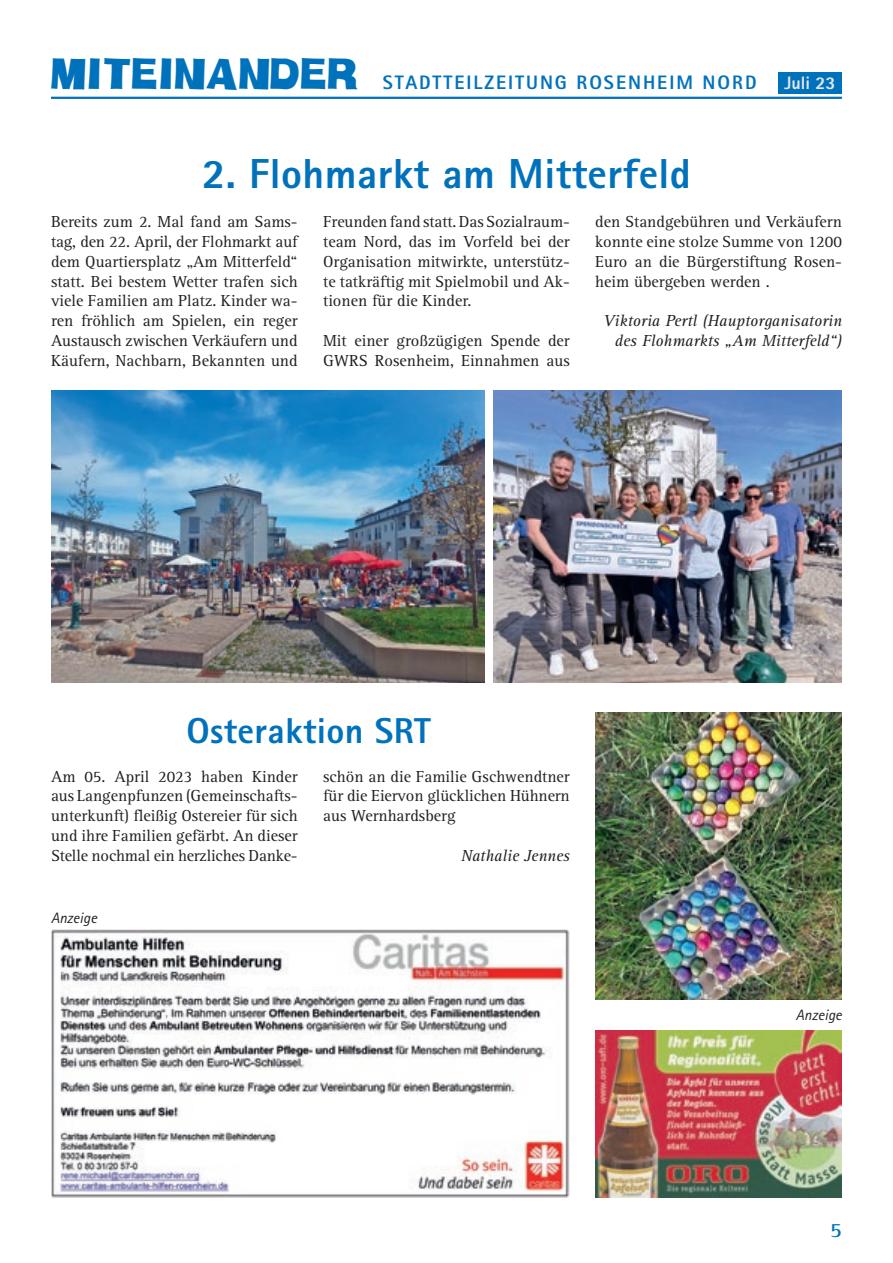
<style>
.page{position:relative;width:893px;height:1263px;background:#fff}
.page>*{position:absolute;margin:0;border:0;box-sizing:border-box;transform-origin:0 0}
.t1{font:800 42px "Rotis Sans Serif";letter-spacing:.01em;color:#0072bc}
.t2{font:800 36px "Rotis Sans Serif";letter-spacing:.01em;color:#0072bc}
.t3{font:700 21px "Rotis Serif";color:#0072bc}
.t4{font:800 19.5px "Rotis Sans Serif";letter-spacing:.1em;color:#0072bc}
.t5{font:800 18px "Rotis Sans Serif";color:#e6e7e9}
.t6{font:16.5px/19.8px "Rotis Serif";color:#231f20;text-align:justify}
.t7{font:italic 16.5px/19.8px "Rotis Serif";color:#231f20;text-align:right}
.t8{font:italic 15px "Rotis Sans Serif";color:#231f20}
.s1{font-family:"H Man";font-weight:400;font-size:42px}
</style>
<div class="page">
<div style="left:778px;top:72px;width:64px;height:22px;background:#0072bc"></div>
<hr style="left:51px;top:97px;width:791px;height:2px;background:#0072bc">
<img style="left:51px;top:391px;width:433px;height:291px">
<img style="left:493px;top:391px;width:349px;height:291px">
<img style="left:595px;top:713px;width:247px;height:286px">
<img style="left:595px;top:1030px;width:247px;height:167px">
<img style="left:51px;top:929px;width:519px;height:268px">
<p class="t4" style="left:51px;top:70px;width:707px"><span class="s1">MITEINANDER</span> STADTTEILZEITUNG ROSENHEIM NORD</p>
<h1 class="t1" style="left:202px;top:147px;width:490px">2. Flohmarkt am Mitterfeld</h1>
<p class="t5" style="left:784px;top:72px;width:53px">Juli 23</p>
<p class="t6" style="left:51px;top:212px;width:248px">Bereits zum 2. Mal fand am Sams&shy;tag, den 22. April, der Flohmarkt auf dem Quartiersplatz „Am Mitterfeld“ statt. Bei bestem Wetter trafen sich viele Familien am Platz. Kinder wa&shy;ren fröhlich am Spielen, ein reger Austausch zwischen Verkäufern und Käufern, Nachbarn, Bekannten und</p>
<p class="t6" style="left:323px;top:212px;width:248px">Freunden fand statt. Das Sozialraum&shy;team Nord, das im Vorfeld bei der Organisation mitwirkte, unterstütz&shy;te tatkräftig mit Spielmobil und Ak&shy;tionen für die Kinder.</p>
<p class="t6" style="left:323px;top:331px;width:248px">Mit einer großzügigen Spende der<br>GWRS Rosenheim, Einnahmen aus</p>
<p class="t6" style="left:595px;top:212px;width:248px">den Standgebühren und Verkäufern konnte eine stolze Summe von 1200<br>Euro an die Bürgerstiftung Rosen&shy;heim übergeben werden .</p>
<p class="t7" style="left:604px;top:311px;width:240px">Viktoria Pertl (Hauptorganisatorin des Flohmarkts „Am Mitterfeld“)</p>
<h2 class="t2" style="left:187px;top:707px;width:246px">Osteraktion SRT</h2>
<p class="t6" style="left:51px;top:767px;width:248px">Am 05. April 2023 haben Kinder aus Langenpfunzen (Gemeinschafts&shy;unterkunft) fleißig Ostereier für sich und ihre Familien gefärbt. An dieser Stelle nochmal ein herzliches Danke-</p>
<p class="t6" style="left:323px;top:767px;width:248px">schön an die Familie Gschwendtner für die Eiervon glücklichen Hüh nern aus Wernhardsberg</p>
<p class="t7" style="left:461px;top:846px;width:110px">Nathalie Jennes</p>
<p class="t8" style="left:51px;top:909px;width:48px">Anzeige</p>
<p class="t8" style="left:796px;top:1006px;width:48px">Anzeige</p>
<p class="t3" style="left:830px;top:1218px;width:13px">5</p>
</div>
